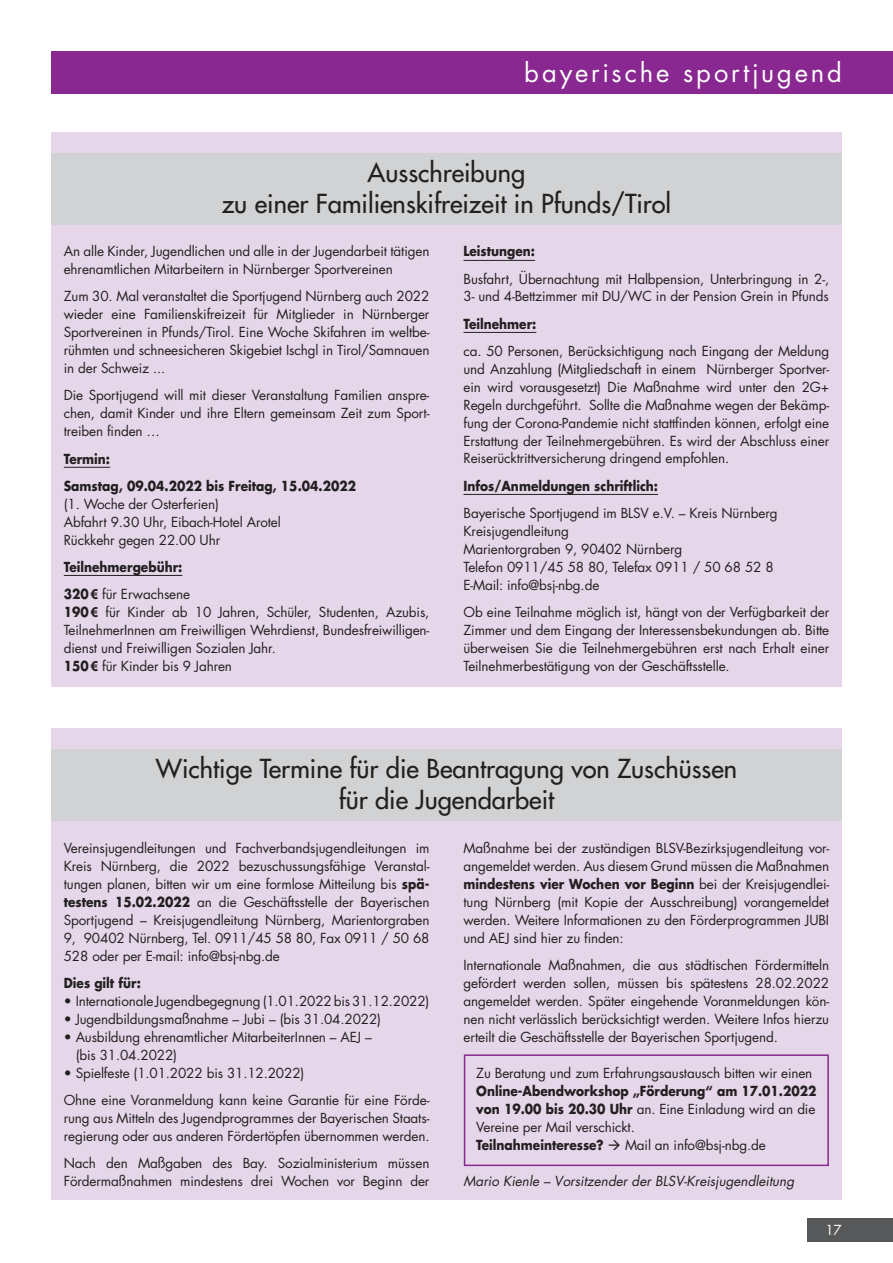
<style>
.page{position:relative;width:893px;height:1263px;background:#fff}
.page>*{position:absolute;margin:0;border:0;box-sizing:border-box;transform-origin:0 0}
.t1{font:25.5px/31.5px "Futura";color:#231f20;text-align:center}
.t2{font:25.5px "Futura";letter-spacing:.115em;color:#fff}
.t3{font:13.5px/18px "Futura";letter-spacing:-.01em;color:#231f20}
.t4{font:700 13.5px/18px "Futura";color:#231f20;scale:.9 1}
.t5{font:italic 13.5px "Futura";color:#231f20}
.t6{font:13.5px "Futura";color:#fff}
.s1{font-family:"Myriad Pro";font-size:15.15px}
.s2{font-weight:400}
.s3{font-weight:700}
.s4{font-family:"Myriad Pro";font-weight:700;font-size:15.15px}
</style>
<div class="page">
<div style="left:51px;top:132px;width:791px;height:555px;background:#e5d7e9"></div>
<div style="left:51px;top:153px;width:791px;height:72px;background:#d1d2d4"></div>
<hr style="left:64px;top:467px;width:46px;height:1px;background:#231f20">
<hr style="left:64px;top:575px;width:118px;height:1px;background:#231f20">
<hr style="left:463px;top:260px;width:72px;height:1px;background:#231f20">
<hr style="left:463px;top:332px;width:73px;height:1px;background:#231f20">
<hr style="left:463px;top:494px;width:195px;height:1px;background:#231f20">
<div style="left:51px;top:728px;width:791px;height:471px;background:#e5d7e9"></div>
<div style="left:51px;top:749px;width:791px;height:72px;background:#d1d2d4"></div>
<div style="left:464px;top:1054px;width:365px;height:112px;border:2px solid #892890"></div>
<div style="left:808px;top:1218px;width:85px;height:24px;background:#57585a"></div>
<div style="left:51px;top:51px;width:842px;height:43px;background:#892890"></div>
<h1 class="t2" style="left:524px;top:55px;width:319px">bayerische sportjugend</h1>
<h1 class="t1" style="left:222px;top:156px;width:451px">Ausschreibung<br>zu einer Familienskifreizeit in Pfunds/Tirol</h1>
<p class="t3" style="left:64px;top:242px;width:367px">An alle Kinder, Jugendlichen und alle in der Jugendarbeit tätigen ehrenamtlichen Mitarbeitern in Nürnberger Sportvereinen</p>
<p class="t3" style="left:64px;top:287px;width:367px;text-align:justify">Zum 30. Mal veranstaltet die Sportjugend Nürnberg auch 2022 wieder eine Familienskifreizeit für Mitglieder in Nürnberger Sportvereinen in Pfunds/Tirol. Eine Woche Skifahren im weltbe&shy;rühmten und schneesicheren Skigebiet Ischgl in Tirol/Samnauen in der Schweiz ...</p>
<p class="t3" style="left:64px;top:386px;width:367px;text-align:justify">Die Sportjugend will mit dieser Veranstaltung Familien anspre&shy;chen, damit Kinder und ihre Eltern gemeinsam Zeit zum Sport&shy;treiben finden …</p>
<p class="t4" style="left:64px;top:445px;width:326px;line-height:27px">Termin:<br>Samstag, 09.04.2022 bis Freitag, 15.04.2022</p>
<p class="t3" style="left:64px;top:494px;width:219px">(1. Woche der Osterferien)<br>Abfahrt 9.30 Uhr, Eibach-Hotel Arotel<br>Rückkehr gegen 22.00 Uhr</p>
<p class="t4" style="left:64px;top:553px;width:142px;line-height:27px">Teilnehmergebühr:<br>320 <span class="s1">€</span> <span class="s2">für Erwachsene</span></p>
<p class="t3" style="left:64px;top:602px;width:367px"><span class="s3">190</span> <span class="s4">€</span> für Kinder ab 10 Jahren, Schüler, Studenten, Azubis, TeilnehmerInnen am Freiwilligen Wehrdienst, Bundesfreiwilligen&shy;dienst und Freiwilligen Sozialen Jahr.<br><span class="s3">150</span> <span class="s4">€</span> für Kinder bis 9 Jahren</p>
<p class="t4" style="left:463px;top:242px;width:81px">Leistungen:</p>
<p class="t3" style="left:463px;top:269px;width:367px">Busfahrt, Übernachtung mit Halbpension, Unterbringung in 2-,<br>3- und 4-Bettzimmer mit DU/WC in der Pension Grein in Pfunds</p>
<p class="t4" style="left:463px;top:314px;width:83px">Teilnehmer:</p>
<p class="t3" style="left:463px;top:341px;width:367px;text-align:justify">ca. 50 Personen, Berücksichtigung nach Eingang der Meldung und Anzahlung (Mitgliedschaft in einem Nürnberger Sportver&shy;ein wird vorausgesetzt) Die Maßnahme wird unter den 2G+ Regeln durchgeführt. Sollte die Maßnahme wegen der Bekämp&shy;fung der Corona-Pandemie nicht stattfinden können, erfolgt eine Erstattung der Teilnehmergebühren. Es wird der Abschluss einer Reiserücktrittversicherung dringend empfohlen.</p>
<p class="t4" style="left:463px;top:476px;width:218px">Infos/Anmeldungen schriftlich:</p>
<p class="t3" style="left:463px;top:503px;width:316px">Bayerische Sportjugend im BLSV e.V. – Kreis Nürnberg Kreisjugendleitung<br>Marientorgraben 9, 90402 Nürnberg<br>Telefon 0911/45 58 80, Telefax 0911 / 50 68 52 8<br>E-Mail: info@bsj-nbg.de</p>
<p class="t3" style="left:463px;top:602px;width:367px;text-align:justify">Ob eine Teilnahme möglich ist, hängt von der Verfügbarkeit der Zimmer und dem Eingang der Interessensbekundungen ab. Bitte überweisen Sie die Teilnehmergebühren erst nach Erhalt einer Teilnehmerbestätigung von der Geschäftsstelle.</p>
<h1 class="t1" style="left:156px;top:752px;width:583px">Wichtige Termine für die Beantragung von Zuschüssen für die Jugendarbeit</h1>
<p class="t3" style="left:64px;top:838px;width:367px;text-align:justify">Vereinsjugendleitungen und Fachverbandsjugendleitungen im Kreis Nürnberg, die 2022 bezuschussungsfähige Veranstal&shy;tungen planen, bitten wir um eine formlose Mitteilung bis <span class="s3">spä&shy;testens 15.02.2022</span> an die Geschäftsstelle der Bayerischen Sportjugend – Kreisjugendleitung Nürnberg, Marientorgraben 9, 90402 Nürnberg, Tel. 0911/45 58 80, Fax 0911 / 50 68<br>528 oder per E-mail: info@bsj-nbg.de</p>
<p class="t4" style="left:64px;top:973px;width:87px">Dies gilt für:</p>
<p class="t3" style="left:64px;top:991px;width:367px">• Internationale Jugendbegegnung (1.01.2022 bis 31.12.2022)</p>
<p class="t3" style="left:64px;top:1009px;width:319px">• Jugendbildungsmaßnahme – Jubi – (bis 31.04.2022)</p>
<p class="t3" style="left:76px;top:1027px;width:298px;text-indent:-12px">• Ausbildung ehrenamtlicher MitarbeiterInnen – AEJ – (bis 31.04.2022)</p>
<p class="t3" style="left:64px;top:1059px;width:367px;line-height:27px">• Spielfeste (1.01.2022 bis 31.12.2022)<br>Ohne eine Voranmeldung kann keine Garantie für eine Förde-</p>
<p class="t3" style="left:64px;top:1108px;width:367px">rung aus Mitteln des Jugendprogrammes der Bayerischen Staats&shy;regierung oder aus anderen Fördertöpfen übernommen werden.</p>
<p class="t3" style="left:64px;top:1153px;width:367px">Nach den Maßgaben des Bay. Sozialministerium müssen<br>Fördermaßnahmen mindestens drei Wochen vor Beginn der</p>
<p class="t3" style="left:463px;top:838px;width:367px;text-align:justify">Maßnahme bei der zuständigen BLSV-Bezirksjugendleitung vor&shy;angemeldet werden. Aus diesem Grund müssen die Maßnahmen <span class="s3">mindestens vier Wochen vor Beginn</span> bei der Kreisjugendlei&shy;tung Nürnberg (mit Kopie der Ausschreibung) vorangemeldet werden. Weitere Informationen zu den Förderprogrammen JUBI und AEJ sind hier zu finden:</p>
<p class="t3" style="left:463px;top:955px;width:367px;text-align:justify">Internationale Maßnahmen, die aus städtischen Fördermitteln gefördert werden sollen, müssen bis spätestens 28.02.2022 angemeldet werden. Später eingehende Voranmeldungen kön&shy;nen nicht verlässlich berücksichtigt werden. Weitere Infos hierzu erteilt die Geschäftsstelle der Bayerischen Sportjugend.</p>
<p class="t3" style="left:476px;top:1063px;width:338px">Zu Beratung und zum Erfahrungsaustausch bitten wir einen</p>
<p class="t4" style="left:476px;top:1081px;width:379px">Online-Abendworkshop „Förderung“ am 17.01.2022 von 19.00 bis 20.30 Uhr <span class="s2">an. Eine Einladung wird an die Vereine per Mail verschickt.<br></span>Teilnahmeinteresse? → <span class="s2">Mail an info@bsj-nbg.de</span></p>
<p class="t5" style="left:463px;top:1171px;width:332px">Mario Kienle – Vorsitzender der BLSV-Kreisjugendleitung</p>
<p class="t6" style="left:825px;top:1221px;width:18px">17</p>
</div>
